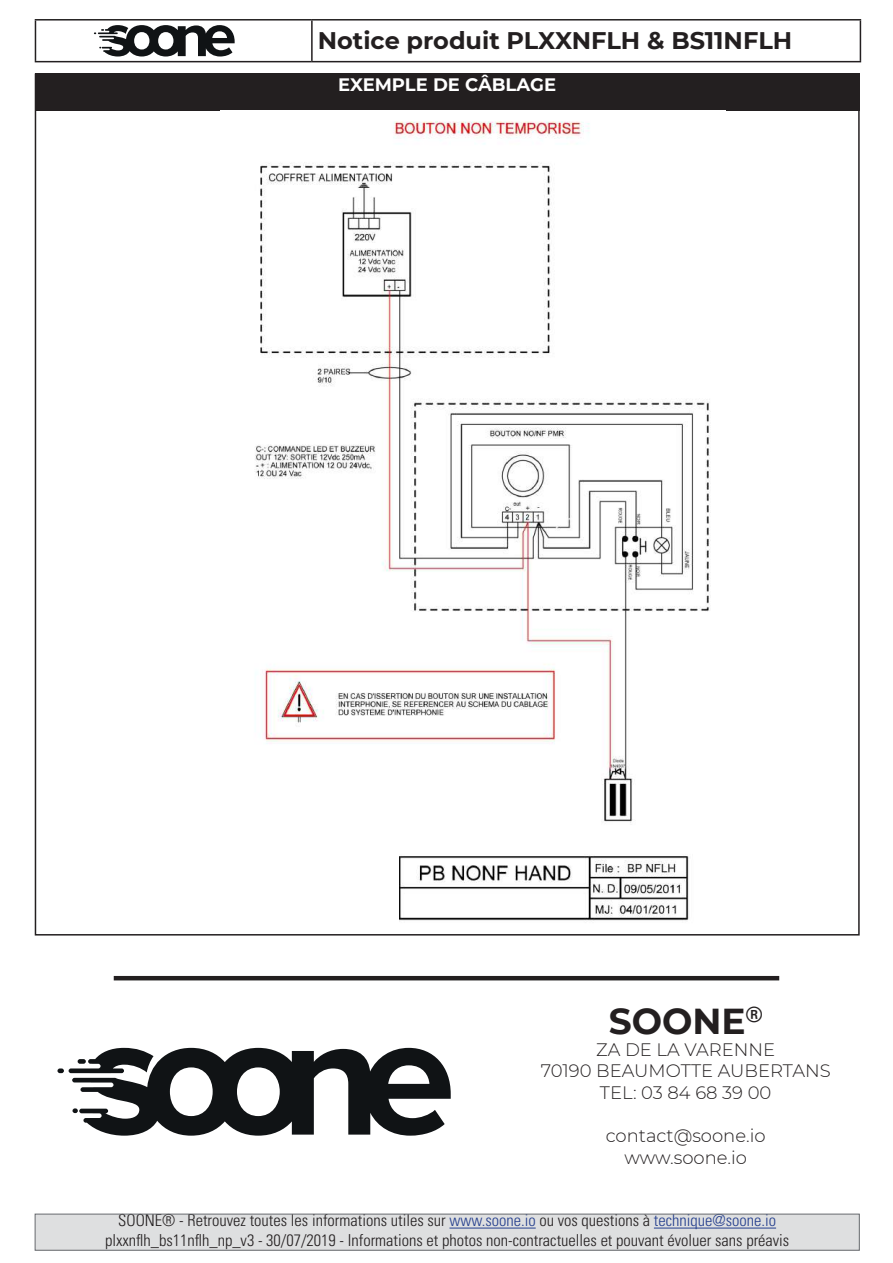
<style>
.page{position:relative;width:893px;height:1263px;background:#fff}
.page>*{position:absolute;margin:0;border:0;box-sizing:border-box;transform-origin:0 0}
.t1{font:700 36px "Montserrat";color:#231f20}
.t2{font:700 24px "Montserrat";color:#231f20}
.t3{font:300 18px/21.6px "Montserrat";color:#231f20;text-align:center}
.t4{font:700 18px "Montserrat";color:#fff}
.t5{font:300 condensed 16.5px/19.8px "Univers LT Std";color:#231f20;text-align:center}
.s1{color:#253f8e}
</style>
<div class="page">
<hr style="left:35px;top:19px;width:277px;height:2px;background:#231f20">
<hr style="left:35px;top:21px;width:1px;height:40px;background:#231f20">
<hr style="left:312px;top:19px;width:549px;height:2px;background:#231f20">
<hr style="left:311px;top:21px;width:2px;height:40px;background:#231f20">
<hr style="left:860px;top:21px;width:1px;height:40px;background:#231f20">
<hr style="left:35px;top:61px;width:277px;height:1px;background:#231f20">
<hr style="left:312px;top:61px;width:549px;height:1px;background:#231f20">
<svg style="left:94px;top:25px;width:141px;height:32px"></svg>
<div style="left:35px;top:1214px;width:824px;height:36px;background:#dedfe0"></div>
<hr style="left:449px;top:1227px;width:87px;height:1px;background:#253f8e">
<hr style="left:654px;top:1227px;width:122px;height:1px;background:#253f8e">
<div style="left:35px;top:1214px;width:825px;height:36px;border:1px solid #686b6f"></div>
<div style="left:35px;top:74px;width:825px;height:37px;background:#231f20"></div>
<img style="left:255px;top:121px;width:456px;height:800px">
<img style="left:395px;top:851px;width:4px;height:70px">
<div style="left:238px;top:844px;width:157px;height:82px;background:#fff"></div>
<svg style="left:57px;top:1048px;width:394px;height:88px"></svg>
<hr style="left:114px;top:976px;width:665px;height:4px;background:#231f20">
<h2 class="t2" style="left:318px;top:23px;width:476px">Notice produit PLXXNFLH &amp; BS11NFLH</h2>
<p class="t4" style="left:338px;top:72px;width:219px">EXEMPLE DE CÂBLAGE</p>
<h1 class="t1" style="left:609px;top:995px;width:155px">SOONE<sup>®</sup></h1>
<p class="t3" style="left:541px;top:1038px;width:291px">ZA DE LA VARENNE<br>70190 BEAUMOTTE AUBERTANS<br>TEL: 03 84 68 39 00</p>
<p class="t3" style="left:606px;top:1124px;width:161px">contact@soone.io www.soone.io</p>
<p class="t5" style="left:105px;top:1211px;width:686px">SOONE® - Retrouvez toutes les informations utiles sur <span class="s1">www.soone.io</span> ou vos questions à <span class="s1">technique@soone.io </span>plxxnflh_bs11nflh_np_v3 - 30/07/2019 - Informations et photos non-contractuelles et pouvant évoluer sans préavis</p>
</div>
